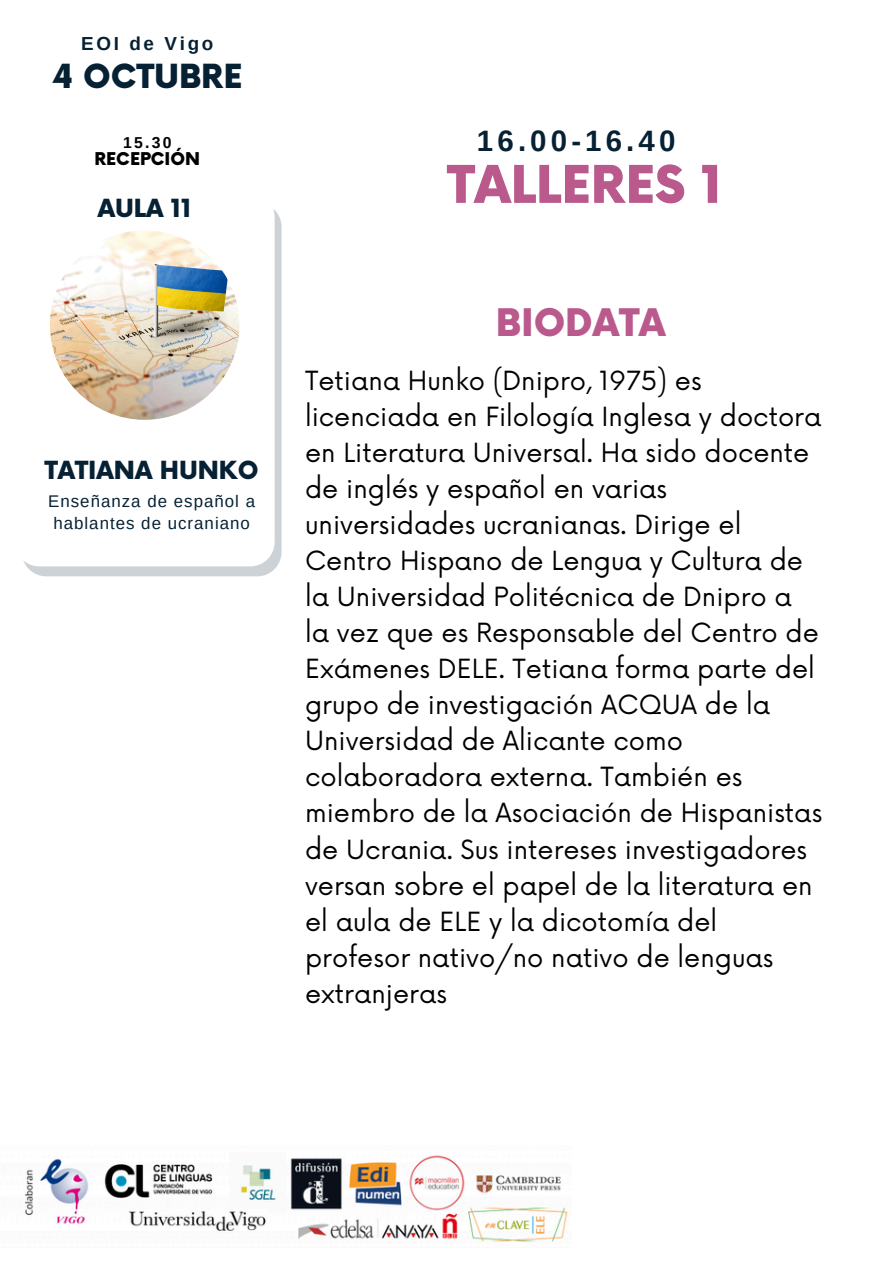
<style>
.page{position:relative;width:894px;height:1264px;background:#fff}
.page>*{position:absolute;margin:0;border:0;box-sizing:border-box;transform-origin:0 0}
.t1{font:900 50.55px "Now";color:#ba598c}
.t2{font:900 37.05px "Now";color:#ba598c}
.t3{font:900 32.4px "Now";color:#062133}
.t4{font:700 29.4px "Arimo";letter-spacing:.14em;color:#062133}
.t5{font:25.8px/36px "Now";color:#000}
.t6{font:900 24.3px "Now";color:#062133}
.t7{font:700 18.9px "Arimo";letter-spacing:.14em;color:#062133}
.t8{font:900 17.25px "Now";color:#000}
.t9{font:16.8px/22.5px "Arimo";letter-spacing:.06em;color:#062133;text-align:center}
.t10{font:700 15.75px "Arimo";color:#000}
</style>
<div class="page">
<svg style="left:22px;top:202px;width:259px;height:374px;background:#d0d4d8"></svg>
<div style="left:15px;top:192px;width:259px;height:374px;background:#fff;border-radius:24px"></div>
<img style="left:50px;top:230px;width:190px;height:190px">
<img style="left:25px;top:1155px;width:543px;height:87px">
<p class="t7" style="left:81px;top:33px;width:134px">EOI de Vigo</p>
<p class="t3" style="left:52px;top:59px;width:191px">4 OCTUBRE</p>
<h3 class="t10" style="left:123px;top:133px;width:50px">15.30</h3>
<p class="t8" style="left:94px;top:149px;width:107px">RECEPCIÓN</p>
<p class="t6" style="left:98px;top:195px;width:95px">AULA 11</p>
<p class="t6" style="left:45px;top:457px;width:215px">TATIANA HUNKO</p>
<h5 class="t9" style="left:48px;top:489px;width:208px">Enseñanza de español a hablantes de ucraniano</h5>
<h6 class="t4" style="left:477px;top:124px;width:200px">16.00-16.40</h6>
<p class="t1" style="left:447px;top:157px;width:276px">TALLERES 1</p>
<h1 class="t2" style="left:495px;top:303px;width:171px">BIODATA</h1>
<h2 class="t5" style="left:305px;top:364px;width:518px">Tetiana Hunko (Dnipro, 1975) es licenciada en Filología Inglesa y doctora en Literatura Universal. Ha sido docente de inglés y español en varias universidades ucranianas. Dirige el Centro Hispano de Lengua y Cultura de la Universidad Politécnica de Dnipro a la vez que es Responsable del Centro de Exámenes DELE. Tetiana forma parte del grupo de investigación ACQUA de la Universidad de Alicante como colaboradora externa. También es miembro de la Asociación de Hispanistas de Ucrania. Sus intereses investigadores versan sobre el papel de la literatura en el aula de ELE y la dicotomía del profesor nativo/no nativo de lenguas extranjeras</h2>
</div>
